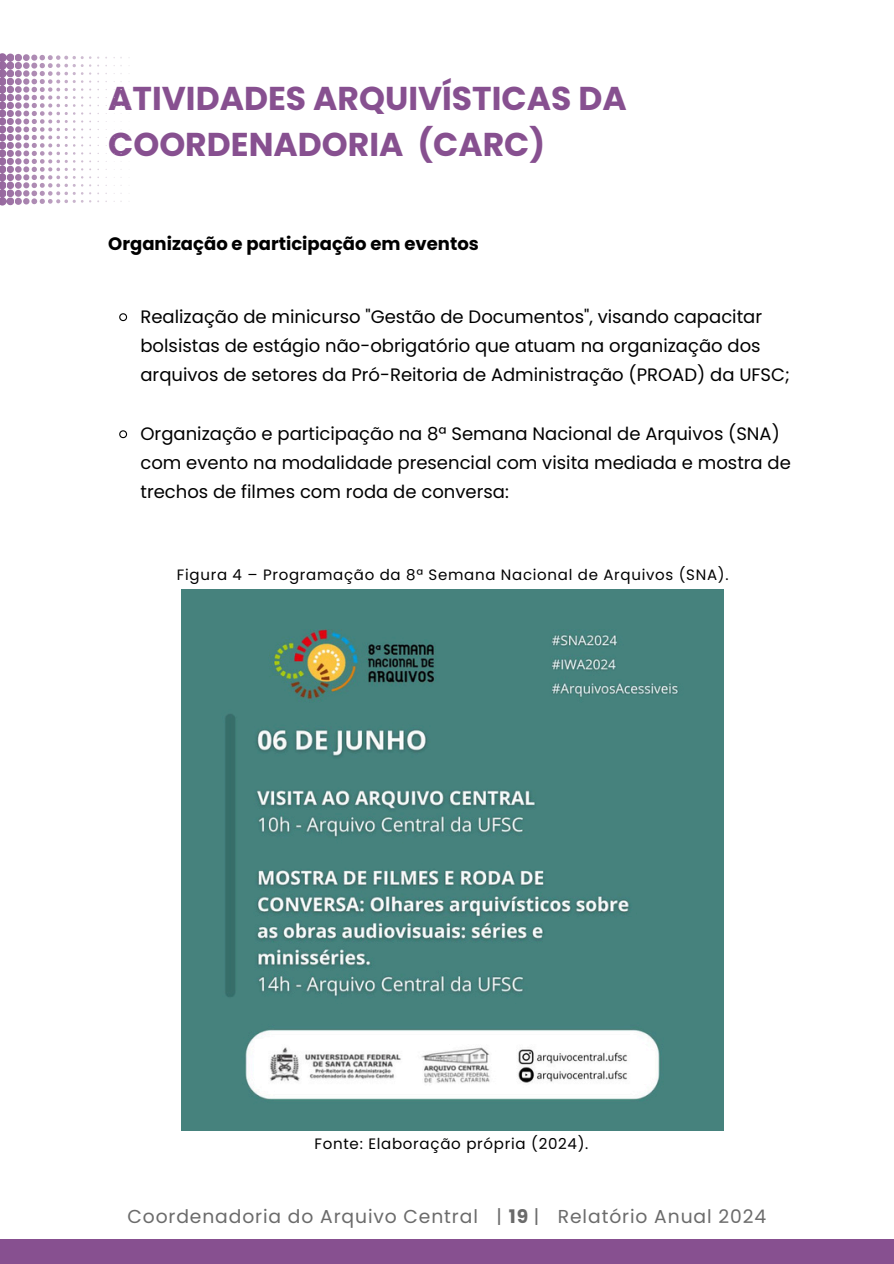
<style>
.page{position:relative;width:894px;height:1264px;background:#fff}
.page>*{position:absolute;margin:0;border:0;box-sizing:border-box;transform-origin:0 0}
.t1{font:700 33px/46.2px "Poppins";color:#875090}
.t2{font:18.75px "Poppins";letter-spacing:.045em;color:#6b6b6b}
.t3{font:18px/29.2px "Poppins";color:#000}
.t4{font:700 18px "Poppins";color:#000}
.t5{font:15px "Poppins";letter-spacing:.045em;color:#000}
.s1{font-weight:700}
</style>
<div class="page">
<div style="left:0;top:1238px;width:893px;height:25px;background:#875090"></div>
<img style="left:182px;top:589px;width:541px;height:541px">
<svg style="left:119px;top:313px;width:9px;height:9px"></svg>
<svg style="left:119px;top:430px;width:9px;height:9px"></svg>
<svg style="left:0;top:53px;width:130px;height:153px"></svg>
<p class="t1" style="left:108px;top:75px;width:520px">ATIVIDADES ARQUIVÍSTICAS DA<br>COORDENADORIA (CARC)</p>
<p class="t4" style="left:108px;top:231px;width:372px">Organização e participação em eventos</p>
<p class="t3" style="left:140px;top:302px;width:650px">Realização de minicurso "Gestão de Documentos", visando capacitar bolsistas de estágio não-obrigatório que atuam na organização dos arquivos de setores da Pró-Reitoria de Administração (PROAD) da UFSC;</p>
<h1 class="t3" style="left:140px;top:419px;width:651px">Organização e participação na 8ª Semana Nacional de Arquivos (SNA) com evento na modalidade presencial com visita mediada e mostra de trechos de filmes com roda de conversa:</h1>
<p class="t5" style="left:177px;top:563px;width:553px">Figura 4 – Programação da 8ª Semana Nacional de Arquivos (SNA).</p>
<p class="t5" style="left:314px;top:1132px;width:275px">Fonte: Elaboração própria (2024).</p>
<h2 class="t2" style="left:127px;top:1203px;width:640px">Coordenadoria do Arquivo Central | <span class="s1">19</span> | Relatório Anual 2024</h2>
</div>
